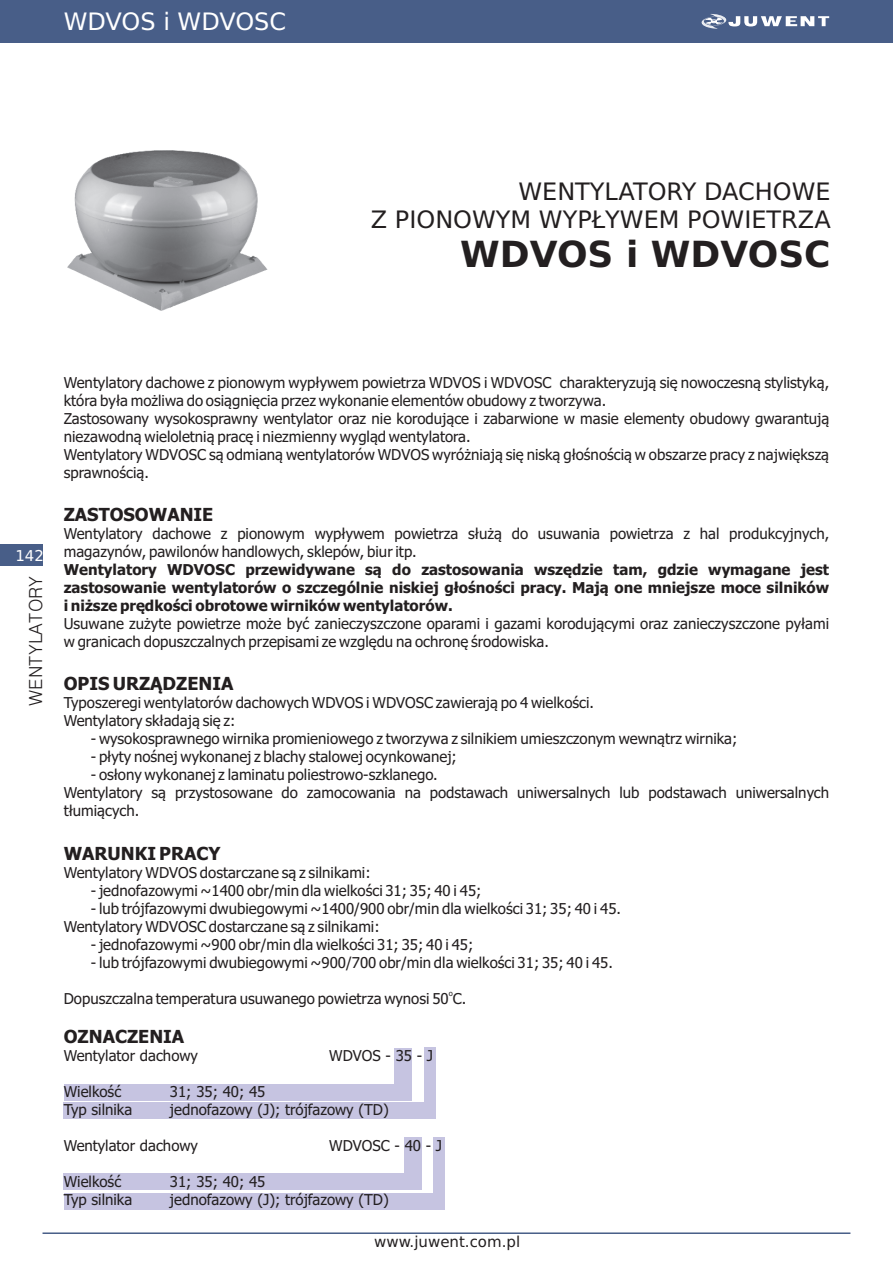
<style>
.page{position:relative;width:893px;height:1263px;background:#fff}
.page>*{position:absolute;margin:0;border:0;box-sizing:border-box;transform-origin:0 0}
.t1{font:700 36px "DejaVu Sans";color:#231f20}
.t2{font:24px/27.9px "DejaVu Sans";color:#231f20;text-align:right}
.t3{font:24px "DejaVu Sans";color:#fff}
.t4{font:700 18px "Tahoma";color:#231f20}
.t5{font:18px "Dotum";color:#231f20}
.t6{font:15px/18px "Tahoma";color:#231f20}
.t7{font:700 15px/18px "Tahoma";color:#231f20;text-align:justify}
.t8{font:15px "DejaVu Sans";color:#231f20}
.t9{font:15px "DejaVu Sans";color:#fff}
.t10{font:7.5px "Tahoma";color:#231f20}
</style>
<div class="page">
<div style="left:64px;top:1102px;width:363px;height:17px;background:#c6c4e1"></div>
<div style="left:64px;top:1084px;width:339px;height:16px;background:#c6c4e1"></div>
<div style="left:394px;top:1047px;width:18px;height:53px;background:#c6c4e1"></div>
<div style="left:425px;top:1047px;width:11px;height:72px;background:#c6c4e1"></div>
<div style="left:64px;top:1174px;width:349px;height:16px;background:#c6c4e1"></div>
<div style="left:404px;top:1137px;width:18px;height:53px;background:#c6c4e1"></div>
<div style="left:434px;top:1137px;width:11px;height:72px;background:#c6c4e1"></div>
<div style="left:64px;top:1193px;width:374px;height:16px;background:#c6c4e1"></div>
<img style="left:67px;top:150px;width:201px;height:161px">
<div style="left:0;top:545px;width:43px;height:21px;background:#485e88"></div>
<div style="left:0;top:0;width:893px;height:43px;background:#485e88"></div>
<svg style="left:702px;top:14px;width:127px;height:15px"></svg>
<hr style="left:43px;top:1232px;width:807px;height:2px;background:#485e88">
<h2 class="t3" style="left:64px;top:12px;width:224px">WDVOS i WDVOSC</h2>
<h2 class="t2" style="left:371px;top:180px;width:461px">WENTYLATORY DACHOWE<br>Z PIONOWYM WYPŁYWEM POWIETRZA</h2>
<h1 class="t1" style="left:460px;top:240px;width:372px">WDVOS i WDVOSC</h1>
<p class="t9" style="left:15px;top:549px;width:30px">142</p>
<p class="t5" style="left:27px;top:706px;width:131px;rotate:-90deg">WENTYLATORY</p>
<p class="t6" style="left:64px;top:375px;width:767px">Wentylatory dachowe z pionowym wypływem powietrza WDVOS i WDVOSC charakteryzują się nowoczesną stylistyką, która była możliwa do osiągnięcia przez wykonanie elementów obudowy z tworzywa.<br>Zastosowany wysokosprawny wentylator oraz nie korodujące i zabarwione w masie elementy obudowy gwarantują niezawodną wieloletnią pracę i niezmienny wygląd wentylatora.<br>Wentylatory WDVOSC są odmianą wentylatorów WDVOS wyróżniają się niską głośnością w obszarze pracy z największą sprawnością.</p>
<p class="t4" style="left:64px;top:507px;width:151px">ZASTOSOWANIE</p>
<p class="t6" style="left:64px;top:526px;width:767px">Wentylatory dachowe z pionowym wypływem powietrza służą do usuwania powietrza z hal produkcyjnych, magazynów, pawilonów handlowych, sklepów, biur itp.</p>
<p class="t7" style="left:64px;top:562px;width:767px">Wentylatory WDVOSC przewidywane są do zastosowania wszędzie tam, gdzie wymagane jest zastosowanie wentylatorów o szczególnie niskiej głośności pracy. Mają one mniejsze moce silników i niższe prędkości obrotowe wirników wentylatorów.</p>
<p class="t6" style="left:64px;top:616px;width:767px">Usuwane zużyte powietrze może być zanieczyszczone oparami i gazami korodującymi oraz zanieczyszczone pyłami w granicach dopuszczalnych przepisami ze względu na ochronę środowiska.</p>
<p class="t4" style="left:64px;top:677px;width:171px">OPIS URZĄDZENIA</p>
<p class="t6" style="left:64px;top:695px;width:532px">Typoszeregi wentylatorów dachowych WDVOS i WDVOSC zawierają po 4 wielkości.<br>Wentylatory składają się z:</p>
<p class="t6" style="left:91px;top:731px;width:648px">- wysokosprawnego wirnika promieniowego z tworzywa z silnikiem umieszczonym wewnątrz wirnika;</p>
<p class="t6" style="left:91px;top:749px;width:368px">- płyty nośnej wykonanej z blachy stalowej ocynkowanej;</p>
<p class="t6" style="left:64px;top:767px;width:767px;text-indent:27px">- osłony wykonanej z laminatu poliestrowo-szklanego.<br>Wentylatory są przystosowane do zamocowania na podstawach uniwersalnych lub podstawach uniwersalnych tłumiących.</p>
<p class="t4" style="left:64px;top:846px;width:158px">WARUNKI PRACY</p>
<p class="t6" style="left:64px;top:864px;width:308px">Wentylatory WDVOS dostarczane są z silnikami:</p>
<p class="t6" style="left:91px;top:882px;width:392px">- jednofazowymi ~1400 obr/min dla wielkości 31; 35; 40 i 45;</p>
<p class="t6" style="left:64px;top:900px;width:559px;text-indent:27px">- lub trójfazowymi dwubiegowymi ~1400/900 obr/min dla wielkości 31; 35; 40 i 45.<br>Wentylatory WDVOSC dostarczane są z silnikami:</p>
<p class="t6" style="left:91px;top:936px;width:384px">- jednofazowymi ~900 obr/min dla wielkości 31; 35; 40 i 45;</p>
<p class="t6" style="left:91px;top:954px;width:524px">- lub trójfazowymi dwubiegowymi ~900/700 obr/min dla wielkości 31; 35; 40 i 45.</p>
<p class="t10" style="left:449px;top:990px;width:6px">o</p>
<p class="t6" style="left:64px;top:990px;width:404px">Dopuszczalna temperatura usuwanego powietrza wynosi 50 C.</p>
<p class="t4" style="left:64px;top:1029px;width:122px">OZNACZENIA</p>
<p class="t6" style="left:64px;top:1048px;width:136px">Wentylator dachowy</p>
<p class="t6" style="left:329px;top:1048px;width:105px">WDVOS - 35 - J</p>
<p class="t6" style="left:64px;top:1084px;width:59px">Wielkość</p>
<p class="t6" style="left:170px;top:1084px;width:97px">31; 35; 40; 45</p>
<p class="t6" style="left:64px;top:1102px;width:70px">Typ silnika</p>
<p class="t6" style="left:170px;top:1102px;width:220px">jednofazowy (J); trójfazowy (TD)</p>
<p class="t6" style="left:64px;top:1138px;width:136px">Wentylator dachowy</p>
<p class="t6" style="left:329px;top:1138px;width:114px">WDVOSC - 40 - J</p>
<p class="t6" style="left:64px;top:1174px;width:59px">Wielkość</p>
<p class="t6" style="left:170px;top:1174px;width:97px">31; 35; 40; 45</p>
<p class="t6" style="left:64px;top:1192px;width:70px">Typ silnika</p>
<p class="t6" style="left:170px;top:1192px;width:220px">jednofazowy (J); trójfazowy (TD)</p>
<p class="t8" style="left:374px;top:1236px;width:148px">www.juwent.com.pl</p>
</div>
